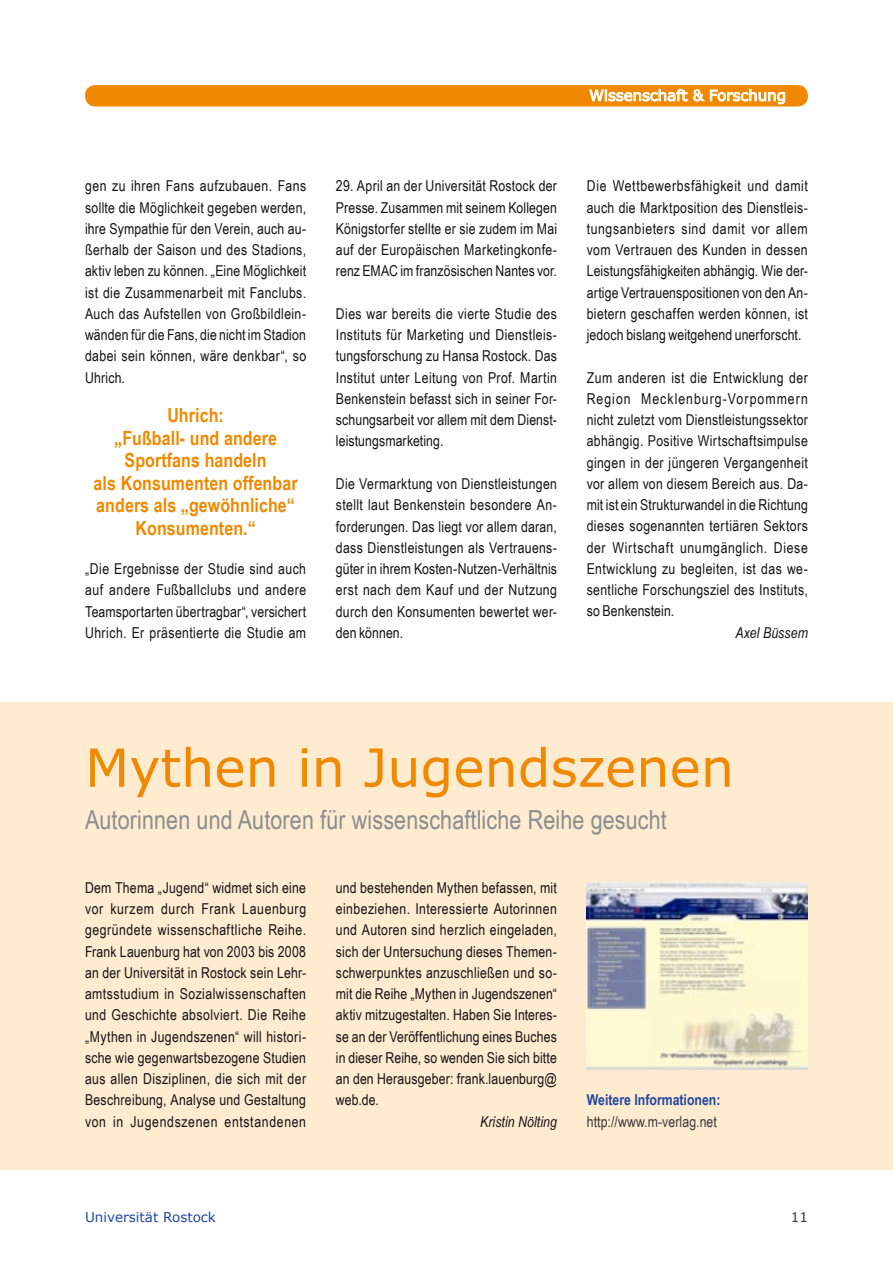
<style>
.page{position:relative;width:893px;height:1263px;background:#fff}
.page>*{position:absolute;margin:0;border:0;box-sizing:border-box;transform-origin:0 0}
.t1{font:52.5px "Verdana 2";color:#f08900}
.t2{font:26.25px "Arial Narrow";letter-spacing:.005em;color:#8b8d8f}
.t3{font:700 19.5px/22.5px "Arial Narrow";letter-spacing:.005em;color:#f08900;text-align:center}
.t4{font:15px/21.3px "Arial Narrow";letter-spacing:.02em;color:#141315;text-align:justify}
.t5{font:15px/21.3px "Arial Narrow 2";letter-spacing:.02em;color:#141315}
.t6{font:15px "Arial Narrow 2";letter-spacing:.04em;color:#141315}
.t7{font:italic 15px "Arial Narrow";letter-spacing:.005em;color:#141315}
.t8{font:15px "Arial Narrow 2";letter-spacing:.005em;color:#39393a}
.t9{font:15px "Verdana 2";color:#fff}
.t10{font:700 15px "Arial Narrow";color:#2247a0}
.t11{font:13.5px "Verdana 2";color:#2247a0}
.t12{font:13.5px "Verdana 2";color:#39393a}
.s1{font-family:"Arial Narrow"}
</style>
<div class="page">
<div style="left:0;top:702px;width:893px;height:467px;background:#ffebd0"></div>
<div style="left:85px;top:85px;width:723px;height:22px;background:#f08900;border-radius:10px"></div>
<svg style="left:589px;top:89px;width:196px;height:15px"></svg>
<img style="left:587px;top:882px;width:221px;height:188px">
<p class="t9" style="left:589px;top:86px;width:198px">Wissenschaft &amp; Forschung</p>
<p class="t4" style="left:85px;top:175px;width:223px">gen zu ihren Fans aufzubauen. Fans sollte die Möglichkeit gegeben werden, ihre Sympathie für den Verein, auch au&shy;ßerhalb der Saison und des Stadions,</p>
<p class="t5" style="left:85px;top:260px;width:223px">aktiv leben zu können. „Eine Möglichkeit ist die Zusammenarbeit mit Fanclubs.</p>
<p class="t4" style="left:85px;top:302px;width:223px">Auch das Aufstellen von Großbildlein&shy;wänden für die Fans, die nicht im Stadion dabei sein können, wäre denkbar“, so Uhrich.</p>
<h3 class="t3" style="left:94px;top:403px;width:205px">Uhrich:<br>„Fußball- und andere<br>Sportfans handeln<br>als Konsumenten offenbar anders als „gewöhnliche“<br>Konsumenten.“</h3>
<p class="t5" style="left:85px;top:558px;width:223px">„Die Ergebnisse der Studie sind auch</p>
<p class="t4" style="left:85px;top:579px;width:223px">auf andere Fußballclubs und andere Teamsportarten übertragbar“, versichert Uhrich. Er präsentierte die Studie am</p>
<p class="t4" style="left:336px;top:175px;width:223px">29. April an der Universität Rostock der</p>
<p class="t5" style="left:336px;top:196px;width:223px">Presse. Zusammen mit seinem Kollegen</p>
<p class="t4" style="left:336px;top:217px;width:223px">Königstorfer stellte er sie zudem im Mai auf der Europäischen Marketingkonfe&shy;renz EMAC im französischen Nantes vor.</p>
<p class="t4" style="left:336px;top:302px;width:223px">Dies war bereits die vierte Studie des Instituts für Marketing und Dienstleis&shy;tungsforschung zu Hansa Rostock. Das Institut unter Leitung von Prof. Martin Benkenstein befasst sich in seiner For&shy;schungsarbeit vor allem mit dem Dienst&shy;leistungsmarketing.</p>
<p class="t4" style="left:336px;top:472px;width:223px">Die Vermarktung von Dienstleistungen stellt laut Benkenstein besondere An&shy;forderungen. Das liegt vor allem daran, dass Dienstleistungen als Vertrauens&shy;güter in ihrem Kosten-Nutzen-Verhältnis erst nach dem Kauf und der Nutzung durch den Konsumenten bewertet wer&shy;den können.</p>
<p class="t5" style="left:587px;top:175px;width:223px">Die Wettbewerbsfähigkeit und damit</p>
<p class="t4" style="left:587px;top:196px;width:223px">auch die Marktposition des Dienstleis&shy;tungsanbieters sind damit vor allem vom Vertrauen des Kunden in dessen</p>
<p class="t5" style="left:587px;top:260px;width:223px">Leistungsfähigkeiten abhängig. Wie der<span class="s1">-</span></p>
<p class="t4" style="left:587px;top:281px;width:223px">artige Vertrauenspositionen von den An&shy;bietern geschaffen werden können, ist jedoch bislang weitgehend unerforscht.</p>
<p class="t5" style="left:587px;top:366px;width:223px">Zum anderen ist die Entwicklung der</p>
<p class="t4" style="left:587px;top:387px;width:223px">Region Mecklenburg-Vorpommern nicht zuletzt vom Dienstleistungssektor</p>
<p class="t5" style="left:587px;top:430px;width:223px">abhängig. Positive Wirtschaftsimpulse</p>
<p class="t4" style="left:587px;top:451px;width:223px">gingen in der jüngeren Vergangenheit vor allem von diesem Bereich aus. Da&shy;mit ist ein Strukturwandel in die Richtung dieses sogenannten tertiären Sektors</p>
<p class="t6" style="left:587px;top:536px;width:223px">der Wirtschaft unumgänglich. Diese</p>
<p class="t4" style="left:587px;top:557px;width:223px">Entwicklung zu begleiten, ist das we&shy;sentliche Forschungsziel des Instituts, so Benkenstein.</p>
<p class="t7" style="left:735px;top:622px;width:74px">Axel Büssem</p>
<h1 class="t1" style="left:85px;top:734px;width:650px">Mythen in Jugendszenen</h1>
<h2 class="t2" style="left:85px;top:801px;width:583px">Autorinnen und Autoren für wissenschaftliche Reihe gesucht</h2>
<p class="t5" style="left:85px;top:876px;width:223px">Dem Thema „Jugend“ widmet sich eine</p>
<p class="t4" style="left:85px;top:897px;width:223px">vor kurzem durch Frank Lauenburg gegründete wissenschaftliche Reihe.<br>Frank Lauenburg hat von 2003 bis 2008 an der Universität in Rostock sein Lehr&shy;amtsstudium in Sozialwissenschaften und Geschichte absolviert. Die Reihe</p>
<p class="t5" style="left:85px;top:1025px;width:223px">„Mythen in Jugendszenen“ will histori<span class="s1">-</span></p>
<p class="t4" style="left:85px;top:1046px;width:223px">sche wie gegenwartsbezogene Studien aus allen Disziplinen, die sich mit der Beschreibung, Analyse und Gestaltung von in Jugendszenen entstandenen</p>
<p class="t4" style="left:336px;top:876px;width:223px">und bestehenden Mythen befassen, mit einbeziehen. Interessierte Autorinnen und Autoren sind herzlich eingeladen, sich der Untersuchung dieses Themen&shy;schwerpunktes anzuschließen und so-</p>
<p class="t5" style="left:336px;top:982px;width:223px">mit die Reihe „Mythen in Jugendszenen“</p>
<p class="t4" style="left:336px;top:1004px;width:223px">aktiv mitzugestalten. Haben Sie Interes&shy;se an der Veröffentlichung eines Buches in dieser Reihe, so wenden Sie sich bitte</p>
<p class="t5" style="left:336px;top:1067px;width:223px">an den Herausgeber: frank.lauenburg@</p>
<p class="t4" style="left:336px;top:1089px;width:45px">web.de.</p>
<p class="t7" style="left:480px;top:1111px;width:78px">Kristin Nölting</p>
<p class="t10" style="left:587px;top:1089px;width:135px">Weitere Informationen:</p>
<p class="t8" style="left:587px;top:1110px;width:132px">http://www.m-verlag.net</p>
<p class="t11" style="left:85px;top:1209px;width:132px">Universität Rostock</p>
<p class="t12" style="left:791px;top:1209px;width:19px">11</p>
</div>
